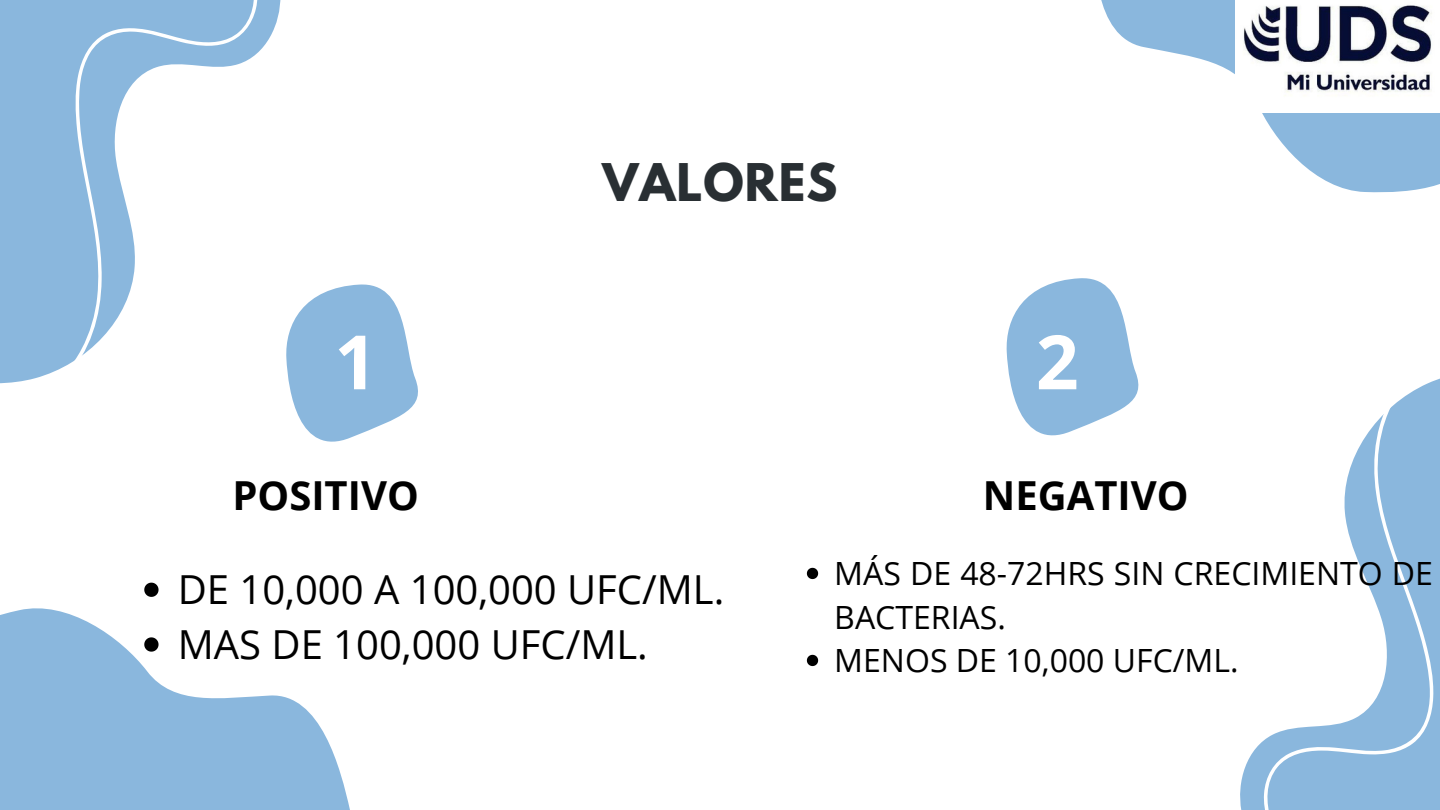
<style>
.page{position:relative;width:1440px;height:810px;background:#fff}
.page>*{position:absolute;margin:0;border:0;box-sizing:border-box;transform-origin:0 0}
.t1{font:700 75px "Open Sans";color:#fff}
.t2{font:700 46px "League Spartan";letter-spacing:.02em;color:#292f33}
.t3{font:40px "Open Sans";color:#000}
.t4{font:700 40px "Open Sans";color:#000}
.t5{font:32px/43.5px "Open Sans";color:#000}
</style>
<div class="page">
<svg style="left:0;top:0;width:281px;height:384px"></svg>
<svg style="left:1240px;top:378px;width:200px;height:432px"></svg>
<svg style="left:1101px;top:0;width:339px;height:193px"></svg>
<svg style="left:0;top:608px;width:350px;height:202px;fill:#8ab7dd"></svg>
<svg style="left:286px;top:284px;width:132px;height:158px"></svg>
<svg style="left:1006px;top:278px;width:133px;height:158px"></svg>
<img style="left:1235px;top:0;width:205px;height:112px">
<svg style="left:144px;top:583px;width:15px;height:14px"></svg>
<svg style="left:144px;top:637px;width:15px;height:15px"></svg>
<svg style="left:807px;top:568px;width:11px;height:11px"></svg>
<svg style="left:807px;top:655px;width:11px;height:11px"></svg>
<p class="t2" style="left:602px;top:160px;width:237px">VALORES</p>
<p class="t1" style="left:334px;top:309px;width:44px">1</p>
<p class="t1" style="left:1036px;top:309px;width:44px">2</p>
<h1 class="t4" style="left:232px;top:467px;width:188px">POSITIVO</h1>
<p class="t4" style="left:983px;top:467px;width:207px">NEGATIVO</p>
<p class="t3" style="left:178px;top:562px;width:548px">DE 10,000 A 100,000 UFC/ML.</p>
<p class="t3" style="left:178px;top:616px;width:472px">MAS DE 100,000 UFC/ML.</p>
<p class="t5" style="left:834px;top:551px;width:600px">MÁS DE 48-72HRS SIN CRECIMIENTO DE<br>BACTERIAS.</p>
<h2 class="t5" style="left:834px;top:638px;width:406px">MENOS DE 10,000 UFC/ML.</h2>
</div>
